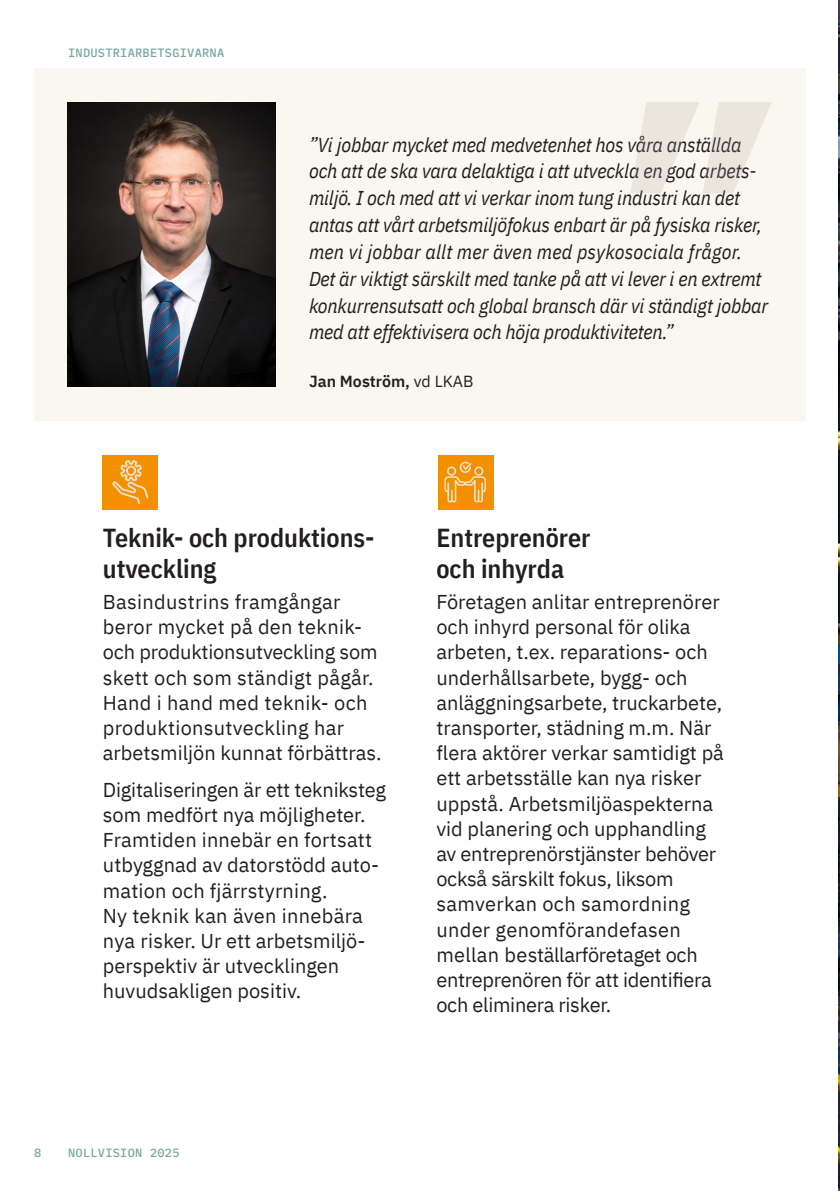
<style>
.page{position:relative;width:840px;height:1191px;background:#fff}
.page>*{position:absolute;margin:0;border:0;box-sizing:border-box;transform-origin:0 0}
.t1{font:600 26px/31.2px "IBM Plex Sans Cond";color:#231f20}
.Brödtext{font:20px/25.2px "IBM Plex Sans";color:#231f20}
.Quotes{font:italic 20px/26.8px "IBM Plex Sans Cond";letter-spacing:-.01em;color:#231f20}
.Bildtexter{font:600 16px "IBM Plex Sans";color:#231f20}
.t2{font:500 12px "IBM Plex Mono";letter-spacing:.02em;color:#78a99e}
.s1{font-weight:400}
</style>
<div class="page">
<div style="left:34px;top:68px;width:771px;height:352px;background:#faf7f0"></div>
<img style="left:838px;top:0;width:1px;height:1191px">
<img style="left:68px;top:102px;width:207px;height:284px">
<svg style="left:631px;top:102px;width:140px;height:91px"></svg>
<div style="left:103px;top:454px;width:55px;height:55px;background:#f39000"></div>
<svg style="left:112px;top:460px;width:36px;height:44px"></svg>
<div style="left:438px;top:454px;width:55px;height:55px;background:#f39000"></div>
<svg style="left:444px;top:461px;width:42px;height:42px"></svg>
<p class="t2" style="left:68px;top:44px;width:158px">INDUSTRIARBETSGIVARNA</p>
<p class="Quotes" style="left:309px;top:129px;width:460px">”Vi jobbar mycket med medvetenhet hos våra anställda och att de ska vara delaktiga i att utveckla en god arbets&shy;miljö. I och med att vi verkar inom tung industri kan det antas att vårt arbetsmiljöfokus enbart är på fysiska risker, men vi jobbar allt mer även med psykosociala frågor.<br>Det är viktigt särskilt med tanke på att vi lever i en extremt konkurrensutsatt och global bransch där vi ständigt jobbar med att effektivisera och höja produktiviteten.”</p>
<p class="Bildtexter" style="left:309px;top:368px;width:166px">Jan Moström, <span class="s1">vd LKAB</span></p>
<h3 class="t1" style="left:103px;top:520px;width:273px">Teknik- och produktions&shy;utveckling</h3>
<p class="Brödtext" style="left:103px;top:587px;width:280px">Basindustrins framgångar beror mycket på den teknik&shy;och produktionsutveckling som skett och som ständigt pågår.<br>Hand i hand med teknik- och produktionsutveckling har arbetsmiljön kunnat förbättras.</p>
<p class="Brödtext" style="left:103px;top:775px;width:284px">Digitaliseringen är ett tekniksteg som medfört nya möjligheter.<br>Framtiden innebär en fortsatt utbyggnad av datorstödd auto&shy;mation och fjärrstyrning.<br>Ny teknik kan även innebära nya risker. Ur ett arbetsmiljö&shy;perspektiv är utvecklingen huvudsakligen positiv.</p>
<h3 class="t1" style="left:436px;top:520px;width:155px">Entreprenörer och inhyrda</h3>
<p class="Brödtext" style="left:436px;top:587px;width:289px">Företagen anlitar entreprenörer och inhyrd personal för olika arbeten, t.ex. reparations- och underhållsarbete, bygg- och anläggningsarbete, truckarbete, transporter, städning m.m. När flera aktörer verkar samtidigt på ett arbetsställe kan nya risker uppstå. Arbetsmiljöaspekterna vid planering och upphandling av entreprenörstjänster behöver också särskilt fokus, liksom samverkan och samordning under genomförandefasen mellan beställarföretaget och entreprenören för att identifiera och eliminera risker.</p>
<p class="t2" style="left:34px;top:1143px;width:9px">8</p>
<p class="t2" style="left:68px;top:1143px;width:113px">NOLLVISION 2025</p>
</div>
